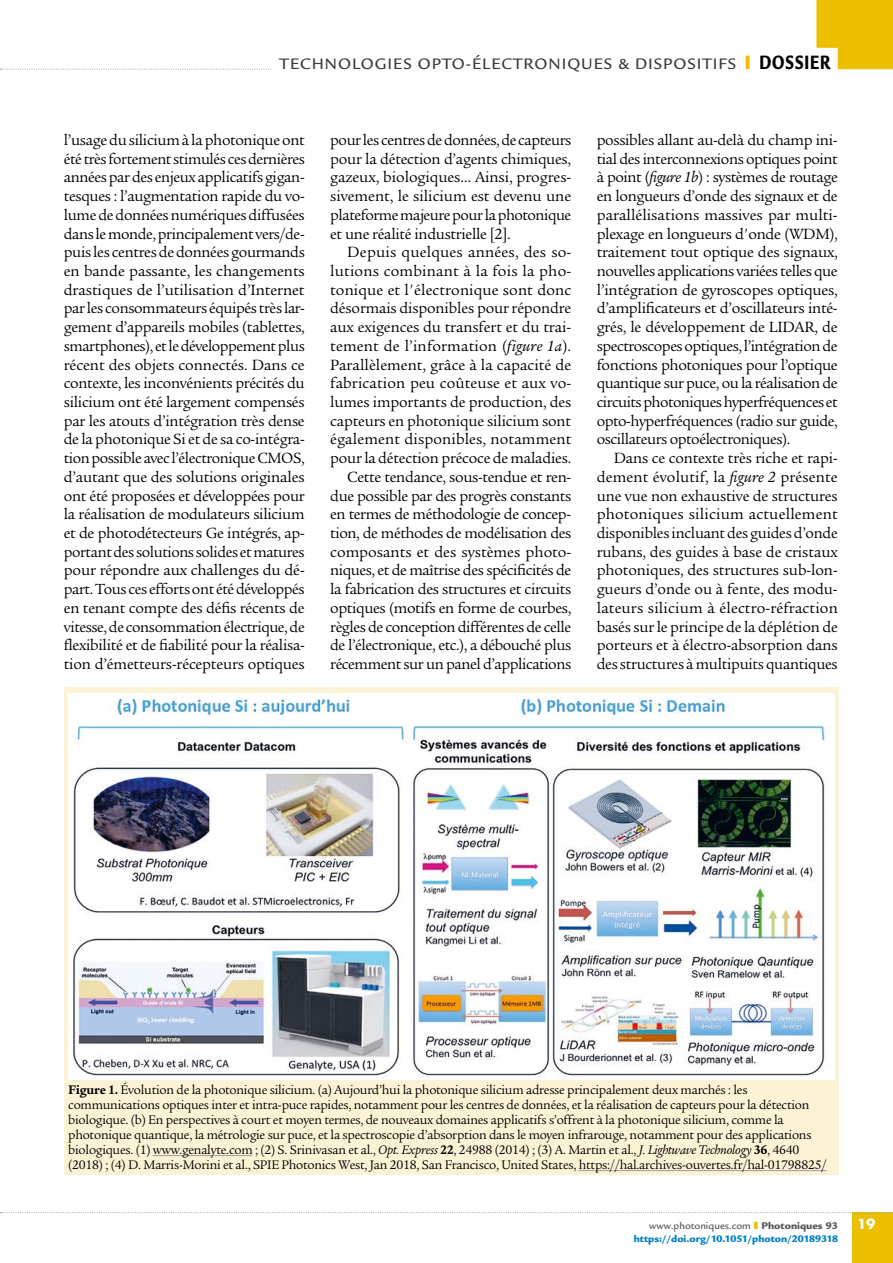
<style>
.page{position:relative;width:893px;height:1263px;background:#fff}
.page>*{position:absolute;margin:0;border:0;box-sizing:border-box;transform-origin:0 0}
.t1{font:900 21px "Legacy Sans";letter-spacing:.06em;color:#000;scale:.72 1}
.t2{font:500 16.5px "Legacy Sans";letter-spacing:.06em;color:#3c3c3b}
.t3{font:16.05px/18.8px "Legacy Serif";letter-spacing:-.015em;color:#000;text-align:justify}
.t4{font:13.5px/15px "Legacy Serif";letter-spacing:-.02em;color:#000}
.t5{font:700 13.5px "Futura Std";color:#fff}
.t6{font:900 10.5px "Legacy Sans";color:#0081c3}
.t7{font:500 10.5px "Legacy Sans";color:#575756}
.s1{font-weight:500;font-size:16.5px;color:#3c3c3b}
.s2{color:#ecbf00}
.s3{font-style:italic}
.s4{font-weight:700}
.s5{font-weight:900}
</style>
<div class="page">
<div style="left:853px;top:1213px;width:40px;height:50px;background:#ecbf00"></div>
<svg style="left:1px;top:0;width:892px;height:70px"></svg>
<svg style="left:0;top:1212px;width:893px;height:1px"></svg>
<div style="left:64px;top:688px;width:774px;height:487px;background:#fcf2d6"></div>
<img style="left:73px;top:693px;width:756px;height:387px">
<hr style="left:153px;top:1155px;width:99px;height:1px;background:#9d9d9c">
<hr style="left:579px;top:1170px;width:247px;height:1px;background:#9d9d9c">
<p class="t2" style="left:280px;top:55px;width:13px">TECHNOLO</p>
<p class="t2" style="left:375px;top:55px;width:56px">GIES OPTO</p>
<p class="t2" style="left:466px;top:55px;width:29px">-ÉLECTRON</p>
<p class="t2" style="left:562px;top:55px;width:31px">IQUES</p>
<p class="t2" style="left:618px;top:55px;width:47px">&amp; DISPOS</p>
<h1 class="t1" style="left:697px;top:50px;width:187px"><span class="s1">ITIFS</span> <span class="s2">I</span> DOSSIER</h1>
<p class="t3" style="left:64px;top:131px;width:243px">l’usage du silicium à la photonique ont été très fortement stimulés ces dernières années par des enjeux applicatifs gigan&shy;tesques : l’augmentation rapide du vo&shy;lume de données numériques diffusées dans le monde, principalement vers/de&shy;puis les centres de données gourmands en bande passante, les changements drastiques de l’utilisation d’Internet par les consommateurs équipés très lar&shy;gement d’appareils mobiles (tablettes, smartphones), et le développement plus récent des objets connectés. Dans ce contexte, les inconvénients précités du silicium ont été largement compensés par les atouts d’intégration très dense de la photonique Si et de sa co-intégra&shy;tion possible avec l’électronique CMOS, d’autant que des solutions originales ont été proposées et développées pour la réalisation de modulateurs silicium et de photodétecteurs Ge intégrés, ap&shy;portant des solutions solides et matures pour répondre aux challenges du dé&shy;part. Tous ces efforts ont été développés en tenant compte des défis récents de vitesse, de consommation électrique, de flexibilité et de fiabilité pour la réalisa&shy;tion d’émetteurs-récepteurs optiques</p>
<p class="t3" style="left:330px;top:131px;width:243px">pour les centres de données, de capteurs pour la détection d’agents chimiques, gazeux, biologiques… Ainsi, progres&shy;sivement, le silicium est devenu une plateforme majeure pour la photonique et une réalité industrielle [2].</p>
<p class="t3" style="left:330px;top:243px;width:243px;text-align:right">Depuis quelques années, des so&shy;lutions combinant à la fois la pho&shy;tonique et l'électronique sont donc désormais disponibles pour répondre aux exigences du transfert et du trai&shy;tement de l’information (<span class="s3">figure 1a</span>).<br>Parallèlement, grâce à la capacité de fabrication peu coûteuse et aux vo&shy;lumes importants de production, des capteurs en photonique silicium sont également disponibles, notamment pour la détection précoce de maladies.<br>Cette tendance, sous-tendue et ren&shy;due possible par des progrès constants en termes de méthodologie de concep&shy;tion, de méthodes de modélisation des composants et des systèmes photo&shy;niques, et de maîtrise des spécificités de la fabrication des structures et circuits optiques (motifs en forme de courbes, règles de conception différentes de celle de l’électronique, etc.), a débouché plus récemment sur un panel d’applications</p>
<p class="t3" style="left:597px;top:131px;width:243px">possibles allant au-delà du champ ini&shy;tial des interconnexions optiques point à point (<span class="s3">figure 1b</span>) : systèmes de routage en longueurs d’onde des signaux et de parallélisations massives par multi&shy;plexage en longueurs d'onde (WDM), traitement tout optique des signaux, nouvelles applications variées telles que l’intégration de gyroscopes optiques, d’amplificateurs et d’oscillateurs inté&shy;grés, le développement de LIDAR, de spectroscopes optiques, l’intégration de fonctions photoniques pour l’optique quantique sur puce, ou la réalisation de circuits photoniques hyperfréquences et opto-hyperfréquences (radio sur guide, oscillateurs optoélectroniques).</p>
<p class="t3" style="left:597px;top:449px;width:243px;text-indent:17px">Dans ce contexte très riche et rapi&shy;dement évolutif, la <span class="s3">figure 2</span> présente une vue non exhaustive de structures photoniques silicium actuellement disponibles incluant des guides d’onde rubans, des guides à base de cristaux photoniques, des structures sub-lon&shy;gueurs d’onde ou à fente, des modu&shy;lateurs silicium à électro-réfraction basés sur le principe de la déplétion de porteurs et à électro-absorption dans des structures à multipuits quantiques</p>
<p class="t4" style="left:68px;top:1082px;width:760px"><span class="s4">Figure 1.</span> Évolution de la photonique silicium. (a) Aujourd’hui la photonique silicium adresse principalement deux marchés : les communications optiques inter et intra-puce rapides, notamment pour les centres de données, et la réalisation de capteurs pour la détection biologique. (b) En perspectives à court et moyen termes, de nouveaux domaines applicatifs s’offrent à la photonique silicium, comme la photonique quantique, la métrologie sur puce, et la spectroscopie d’absorption dans le moyen infrarouge, notamment pour des applications biologiques. (1) www.genalyte.com ; (2) S. Srinivasan et al., <span class="s3">Opt. Express</span> <span class="s4">22</span>, 24988 (2014) ; (3) A. Martin et al., <span class="s3">J. Lightwave Technology</span> <span class="s4">36</span>, 4640 (2018) ; (4) D. Marris-Morini et al., SPIE Photonics West, Jan 2018, San Francisco, United States, https://hal.archives-ouvertes.fr/hal-01798825/</p>
<p class="t7" style="left:649px;top:1220px;width:190px">WWW.PHOTONIQUES.COM <span class="s2">❚</span> <span class="s5">Photoniques 93</span></p>
<p class="t6" style="left:634px;top:1232px;width:206px">https://doi.org/10.1051/photon/20189318</p>
<p class="t5" style="left:857px;top:1215px;width:20px">19</p>
</div>
